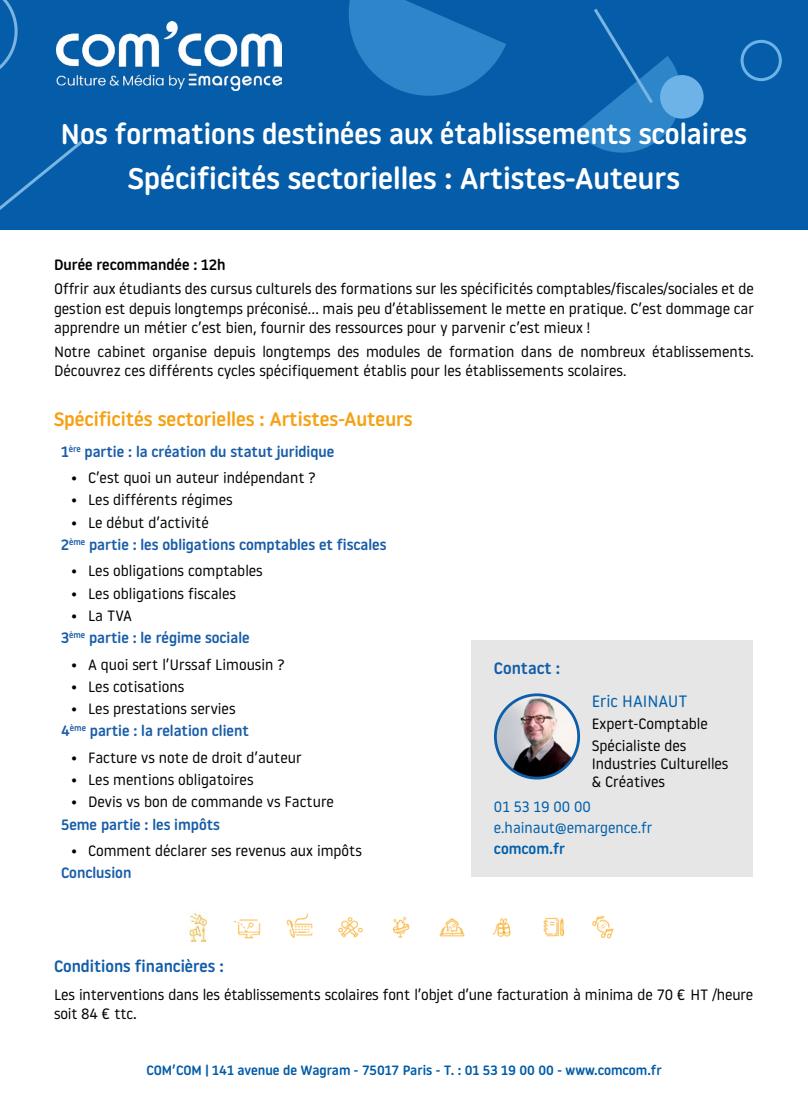
<style>
.page{position:relative;width:808px;height:1106px;background:#fff}
.page>*{position:absolute;margin:0;border:0;box-sizing:border-box;transform-origin:0 0}
.t1{font:500 30px "Roway Round";color:#fff}
.t2{font:500 28.5px "Roway Round";color:#fff}
.t3{font:500 19.5px "Roway Round";color:#f6a114}
.t4{font:500 16.5px "Roway Round";color:#125da8}
.t5{font:16.5px "Roway Round";color:#005ea9}
.t6{font:15px/19.5px "Roway Round";color:#020203}
.t7{font:500 15px/22.2px "Roway Round";color:#195da8}
.t8{font:15px/21px "Roway Round";color:#005ea9}
.t9{font:500 15px "Roway Round";color:#020203}
.t10{font:500 15px "Roway Round";color:#005ea9}
.t11{font:500 13.5px "Roway Round";color:#005ca8}
.s1{font-weight:400;color:#020203}
.s2{font-size:16.5px}
</style>
<div class="page">
<div style="left:0;top:0;width:808px;height:230px;background:#055da9"></div>
<svg style="left:576px;top:8px;width:112px;height:145px"></svg>
<div style="left:660px;top:75px;width:44px;height:44px;background:#6db3e7;border-radius:50%"></div>
<svg style="left:0;top:0;width:18px;height:69px"></svg>
<svg style="left:348px;top:0;width:158px;height:96px"></svg>
<svg style="left:0;top:141px;width:83px;height:69px"></svg>
<div style="left:740px;top:40px;width:42px;height:41px;border:3px solid #6db3e7;border-radius:50%"></div>
<img style="left:56px;top:21px;width:226px;height:70px">
<img style="left:188px;top:913px;width:20px;height:28px">
<img style="left:233px;top:919px;width:28px;height:20px">
<img style="left:286px;top:913px;width:27px;height:25px">
<img style="left:338px;top:917px;width:25px;height:21px">
<img style="left:392px;top:916px;width:18px;height:22px">
<img style="left:439px;top:918px;width:26px;height:19px">
<img style="left:492px;top:918px;width:19px;height:20px">
<img style="left:543px;top:917px;width:21px;height:20px">
<img style="left:592px;top:916px;width:22px;height:23px">
<div style="left:471px;top:640px;width:282px;height:236px;background:#e6e6e6"></div>
<img style="left:495px;top:695px;width:84px;height:83px;border-radius:42px">
<div style="left:494px;top:693px;width:86px;height:86px;border:3px solid #0c5ea9;border-radius:50%"></div>
<h2 class="t2" style="left:61px;top:114px;width:688px">Nos formations destinées aux établissements scolaires</h2>
<h1 class="t1" style="left:128px;top:157px;width:553px">Spécificités sectorielles : Artistes-Auteurs</h1>
<p class="t9" style="left:54px;top:254px;width:173px">Durée recommandée : 12h</p>
<p class="t6" style="left:54px;top:278px;width:701px;text-align:justify">Offrir aux étudiants des cursus culturels des formations sur les spécificités comptables/fiscales/sociales et de gestion est depuis longtemps préconisé… mais peu d’établissement le mette en pratique. C’est dommage car apprendre un métier c’est bien, fournir des ressources pour y parvenir c’est mieux !</p>
<p class="t6" style="left:54px;top:341px;width:701px">Notre cabinet organise depuis longtemps des modules de formation dans de nombreux établissements.<br>Découvrez ces différents cycles spécifiquement établis pour les établissements scolaires.</p>
<h3 class="t3" style="left:54px;top:405px;width:360px">Spécificités sectorielles : Artistes-Auteurs</h3>
<p class="t7" style="left:61px;top:440px;width:275px">1<sup>ère</sup> partie : la création du statut juridique</p>
<p class="t6" style="left:71px;top:467px;width:246px">• C’est quoi un auteur indépendant ?</p>
<p class="t6" style="left:71px;top:489px;width:163px">• Les différents régimes</p>
<p class="t7" style="left:61px;top:511px;width:327px;text-indent:10px"><span class="s1">• Le début d’activité<br></span>2<sup>ème</sup> partie : les obligations comptables et fiscales</p>
<p class="t6" style="left:71px;top:560px;width:193px">• Les obligations comptables</p>
<p class="t6" style="left:71px;top:583px;width:167px">• Les obligations fiscales</p>
<p class="t7" style="left:61px;top:604px;width:190px;text-indent:10px"><span class="s1">• La TVA<br></span>3<sup>ème</sup> partie : le régime sociale</p>
<p class="t6" style="left:71px;top:654px;width:215px">• A quoi sert l’Urssaf Limousin ?</p>
<p class="t6" style="left:71px;top:676px;width:115px">• Les cotisations</p>
<p class="t7" style="left:61px;top:697px;width:189px;text-align:center"><span class="s1">• Les prestations servies<br></span>4<sup>ème</sup> partie : la relation client</p>
<p class="t6" style="left:71px;top:747px;width:232px">• Facture vs note de droit d’auteur</p>
<p class="t6" style="left:71px;top:769px;width:184px">• Les mentions obligatoires</p>
<p class="t6" style="left:71px;top:791px;width:264px">• Devis vs bon de commande vs Facture</p>
<p class="t7" style="left:61px;top:813px;width:161px">5eme partie : les impôts</p>
<p class="t6" style="left:71px;top:840px;width:292px">• Comment déclarer ses revenus aux impôts</p>
<p class="t7" style="left:61px;top:861px;width:72px">Conclusion</p>
<p class="t4" style="left:494px;top:656px;width:68px">Contact :</p>
<p class="t5" style="left:592px;top:689px;width:97px">Eric HAINAUT</p>
<p class="t6" style="left:592px;top:712px;width:118px;line-height:22.2px">Expert-Comptable<br>Spécialiste des</p>
<p class="t6" style="left:592px;top:754px;width:138px;line-height:18px">Industries Culturelles &amp; Créatives</p>
<p class="t8" style="left:494px;top:796px;width:160px">01 53 19 00 00 e.hainaut@emargence.fr</p>
<p class="t10" style="left:494px;top:838px;width:72px">comcom.fr</p>
<p class="t4" style="left:54px;top:954px;width:171px">Conditions financières :</p>
<p class="t6" style="left:54px;top:984px;width:701px">Les interventions dans les établissements scolaires font l’objet d’une facturation à minima de 70 € HT /heure soit 84 € ttc<span class="s2">.</span></p>
<p class="t11" style="left:146px;top:1060px;width:517px">COM’COM | 141 avenue de Wagram - 75017 Paris - T. : 01 53 19 00 00 - www.comcom.fr</p>
</div>
